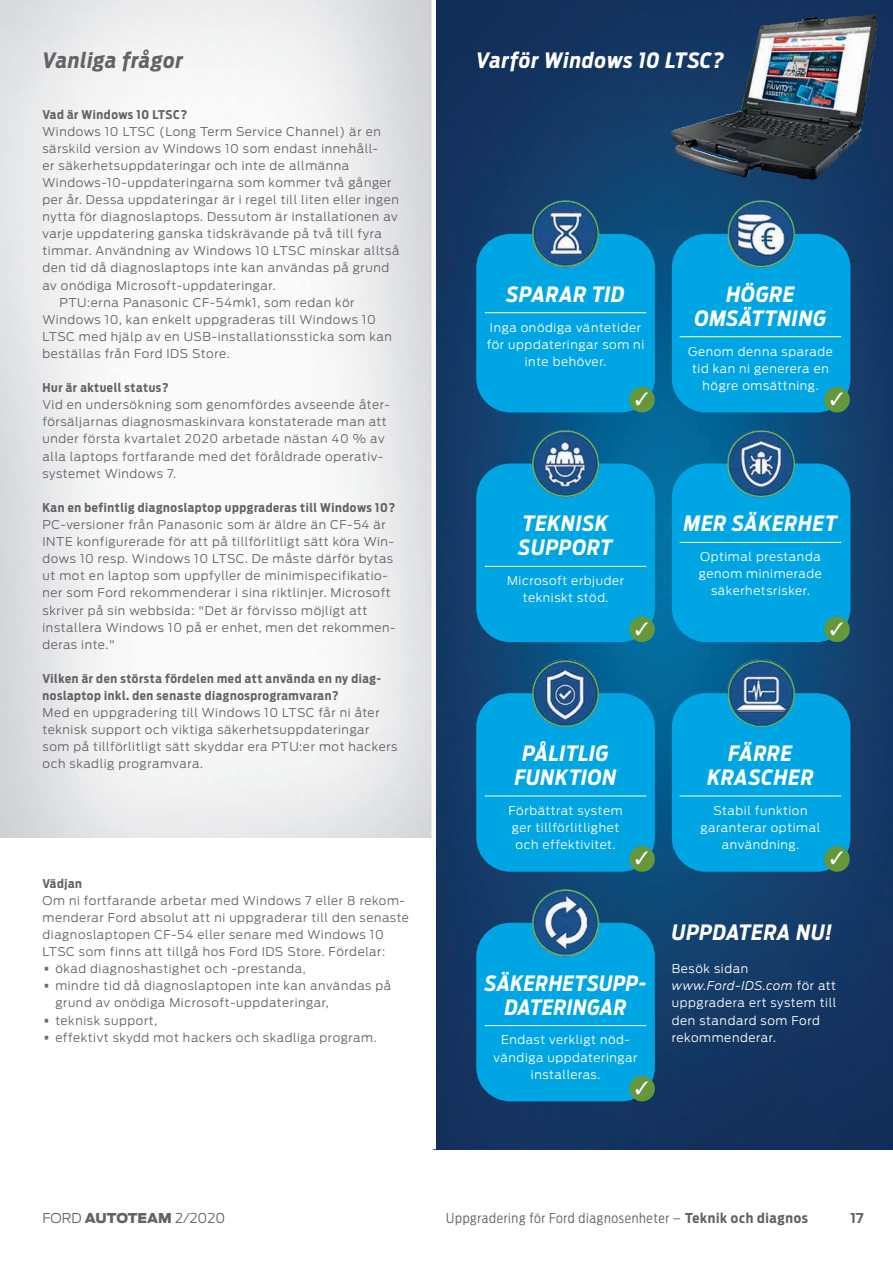
<style>
.page{position:relative;width:893px;height:1263px;background:#fff}
.page>*{position:absolute;margin:0;border:0;box-sizing:border-box;transform-origin:0 0}
.t1{font:italic 700 21px/24px "Ford Antenna Cond";letter-spacing:.03em;color:#fff;text-align:center}
.t2{font:italic 700 21px "Ford Antenna Cond";letter-spacing:.04em;color:#636366}
.t3{font:300 13.5px "Ford Antenna Cond";letter-spacing:.05em;color:#636366}
.t4{font:300 13.5px "Ford Antenna";color:#636366}
.t5{font:700 13.5px "Ford Antenna";color:#636366}
.t6{font:300 12px/17.1px "Ford Antenna";letter-spacing:.05em;color:#636366}
.t7{font:300 12px/17.1px "Ford Antenna";letter-spacing:.05em;color:#fff;text-align:center}
.t8{font:700 12px/17.1px "Ford Antenna Cond";letter-spacing:.05em;color:#636366}
.s1{font-size:24px;color:#6c6d70}
.s2{font-style:italic}
.s3{font-weight:900}
.s4{font-weight:700}
</style>
<div class="page">
<img style="left:436px;top:0;width:457px;height:1149px">
<div style="left:476px;top:234px;width:179px;height:178px;background:#00a5e3;border-radius:34px"></div>
<div style="left:672px;top:234px;width:178px;height:178px;background:#00a5e3;border-radius:34px"></div>
<div style="left:476px;top:463px;width:179px;height:179px;background:#00a5e3;border-radius:34px"></div>
<div style="left:672px;top:463px;width:178px;height:179px;background:#00a5e3;border-radius:34px"></div>
<div style="left:476px;top:693px;width:179px;height:179px;background:#00a5e3;border-radius:34px"></div>
<div style="left:672px;top:693px;width:178px;height:179px;background:#00a5e3;border-radius:34px"></div>
<div style="left:476px;top:923px;width:179px;height:178px;background:#00a5e3;border-radius:34px"></div>
<img style="left:794px;top:14px;width:79px;height:8px">
<img style="left:531px;top:200px;width:29px;height:62px">
<img style="left:727px;top:201px;width:27px;height:62px">
<img style="left:531px;top:430px;width:56px;height:67px">
<img style="left:727px;top:430px;width:28px;height:64px">
<img style="left:531px;top:659px;width:29px;height:64px">
<img style="left:727px;top:660px;width:28px;height:61px">
<img style="left:531px;top:889px;width:29px;height:64px">
<hr style="left:680px;top:336px;width:161px;height:1px;background:#fff">
<hr style="left:680px;top:542px;width:161px;height:1px;background:#fff">
<hr style="left:680px;top:796px;width:161px;height:1px;background:#fff">
<hr style="left:485px;top:312px;width:161px;height:1px;background:#fff">
<hr style="left:485px;top:566px;width:161px;height:1px;background:#fff">
<hr style="left:485px;top:796px;width:161px;height:1px;background:#fff">
<hr style="left:485px;top:1025px;width:161px;height:1px;background:#fff">
<div style="left:629px;top:387px;width:26px;height:25px;background:#65973b;border-radius:50%"></div>
<div style="left:629px;top:617px;width:26px;height:25px;background:#65973b;border-radius:50%"></div>
<div style="left:629px;top:846px;width:26px;height:26px;background:#65973b;border-radius:50%"></div>
<div style="left:629px;top:1076px;width:26px;height:25px;background:#65973b;border-radius:50%"></div>
<div style="left:824px;top:387px;width:26px;height:25px;background:#65973b;border-radius:50%"></div>
<div style="left:824px;top:617px;width:26px;height:25px;background:#65973b;border-radius:50%"></div>
<div style="left:824px;top:846px;width:26px;height:26px;background:#65973b;border-radius:50%"></div>
<h1 class="t2" style="left:43px;top:41px;width:142px">Vanliga frågor</h1>
<p class="t8" style="left:43px;top:104px;width:146px">Vad är Windows 10 LTSC?</p>
<p class="t6" style="left:43px;top:121px;width:340px">Windows 10 LTSC (Long Term Service Channel) är en</p>
<p class="t6" style="left:43px;top:138px;width:337px">särskild version av Windows 10 som endast innehåll-</p>
<p class="t6" style="left:43px;top:155px;width:308px">er säkerhetsuppdateringar och inte de allmänna</p>
<p class="t6" style="left:43px;top:173px;width:351px">Windows-10-uppdateringarna som kommer två gånger</p>
<p class="t6" style="left:43px;top:190px;width:358px">per år. Dessa uppdateringar är i regel till liten eller ingen</p>
<p class="t6" style="left:43px;top:207px;width:357px">nytta för diagnoslaptops. Dessutom är installationen av</p>
<p class="t6" style="left:43px;top:224px;width:341px">varje uppdatering ganska tidskrävande på två till fyra</p>
<p class="t6" style="left:43px;top:241px;width:358px">timmar. Användning av Windows 10 LTSC minskar alltså</p>
<p class="t6" style="left:43px;top:258px;width:348px">den tid då diagnoslaptops inte kan användas på grund</p>
<p class="t6" style="left:43px;top:275px;width:235px">av onödiga Microsoft-uppdateringar.</p>
<p class="t6" style="left:60px;top:292px;width:297px">PTU:erna Panasonic CF-54mk1, som redan kör</p>
<p class="t6" style="left:43px;top:309px;width:335px">Windows 10, kan enkelt uppgraderas till Windows 10</p>
<p class="t6" style="left:43px;top:326px;width:351px">LTSC med hjälp av en USB-installationssticka som kan</p>
<p class="t6" style="left:43px;top:344px;width:189px">beställas från Ford IDS Store.</p>
<p class="t8" style="left:43px;top:378px;width:128px">Hur är aktuell status?</p>
<p class="t6" style="left:43px;top:395px;width:349px">Vid en undersökning som genomfördes avseende åter&shy;försäljarnas diagnosmaskinvara konstaterade man att under första kvartalet 2020 arbetade nästan 40 % av alla laptops fortfarande med det föråldrade operativ&shy;systemet Windows 7.</p>
<p class="t8" style="left:43px;top:497px;width:354px">Kan en befintlig diagnoslaptop uppgraderas till Windows 10?</p>
<p class="t6" style="left:43px;top:515px;width:355px">PC-versioner från Panasonic som är äldre än CF-54 är INTE konfigurerade för att på tillförlitligt sätt köra Win&shy;dows 10 resp. Windows 10 LTSC. De måste därför bytas ut mot en laptop som uppfyller de minimispecifikatio&shy;ner som Ford rekommenderar i sina riktlinjer. Microsoft skriver på sin webbsida: "Det är förvisso möjligt att installera Windows 10 på er enhet, men det rekommen&shy;deras inte."</p>
<p class="t8" style="left:43px;top:668px;width:340px">Vilken är den största fördelen med att använda en ny diag&shy;noslaptop inkl. den senaste diagnosprogramvaran?</p>
<p class="t6" style="left:43px;top:703px;width:356px">Med en uppgradering till Windows 10 LTSC får ni åter teknisk support och viktiga säkerhetsuppdateringar som på tillförlitligt sätt skyddar era PTU:er mot hackers och skadlig programvara.</p>
<p class="t8" style="left:43px;top:873px;width:41px">Vädjan</p>
<p class="t6" style="left:43px;top:890px;width:368px">Om ni fortfarande arbetar med Windows 7 eller 8 rekom&shy;menderar Ford absolut att ni uppgraderar till den senaste diagnoslaptopen CF-54 eller senare med Windows 10<br>LTSC som finns att tillgå hos Ford IDS Store. Fördelar:</p>
<p class="t6" style="left:43px;top:959px;width:265px"><span class="s1">•</span> ökad diagnoshastighet och -prestanda,</p>
<p class="t6" style="left:55px;top:976px;width:337px;text-indent:-13px"><span class="s1">•</span> mindre tid då diagnoslaptopen inte kan användas på grund av onödiga Microsoft-uppdateringar,</p>
<p class="t6" style="left:43px;top:1010px;width:116px"><span class="s1">•</span> teknisk support,</p>
<p class="t6" style="left:43px;top:1027px;width:336px"><span class="s1">•</span> effektivt skydd mot hackers och skadliga program.</p>
<h1 class="t1" style="left:476px;top:46px;width:249px">Varför Windows 10 LTSC?</h1>
<h1 class="t1" style="left:507px;top:279px;width:119px">SPARAR TID</h1>
<p class="t7" style="left:487px;top:317px;width:159px">Inga onödiga väntetider för uppdateringar som ni inte behöver.</p>
<h1 class="t1" style="left:695px;top:279px;width:133px">HÖGRE<br>OMSÄTTNING</h1>
<p class="t7" style="left:688px;top:341px;width:146px">Genom denna sparade tid kan ni generera en högre omsättning.</p>
<h1 class="t1" style="left:519px;top:509px;width:95px;text-align:left">TEKNISK<br>SUPPORT</h1>
<p class="t7" style="left:507px;top:571px;width:119px">Microsoft erbjuder tekniskt stöd.</p>
<h1 class="t1" style="left:684px;top:509px;width:155px">MER SÄKERHET</h1>
<p class="t7" style="left:699px;top:547px;width:125px">Optimal prestanda genom minimerade säkerhetsrisker.</p>
<h1 class="t1" style="left:515px;top:739px;width:103px">PÅLITLIG<br>FUNKTION</h1>
<p class="t7" style="left:508px;top:800px;width:116px">Förbättrat system ger tillförlitlighet och effektivitet.</p>
<h1 class="t1" style="left:707px;top:739px;width:108px">FÄRRE<br>KRASCHER</h1>
<p class="t7" style="left:701px;top:800px;width:121px">Stabil funktion garanterar optimal användning.</p>
<h1 class="t1" style="left:485px;top:968px;width:163px">SÄKERHETSUPP-<br>DATERINGAR</h1>
<p class="t7" style="left:494px;top:1030px;width:145px">Endast verkligt nöd&shy;vändiga uppdateringar installeras.</p>
<h1 class="t1" style="left:672px;top:917px;width:162px">UPPDATERA NU!</h1>
<p class="t7" style="left:672px;top:959px;width:166px;text-align:left">Besök sidan <span class="s2">www.Ford-IDS.com</span> för att uppgradera ert system till den standard som Ford rekommenderar.</p>
<p class="t4" style="left:43px;top:1206px;width:184px">FORD <span class="s3">AUTOTEAM</span> 2/2020</p>
<p class="t3" style="left:446px;top:1206px;width:363px">Uppgradering för Ford diagnosenheter – <span class="s4">Teknik och diagnos</span></p>
<p class="t5" style="left:850px;top:1206px;width:15px">17</p>
</div>
